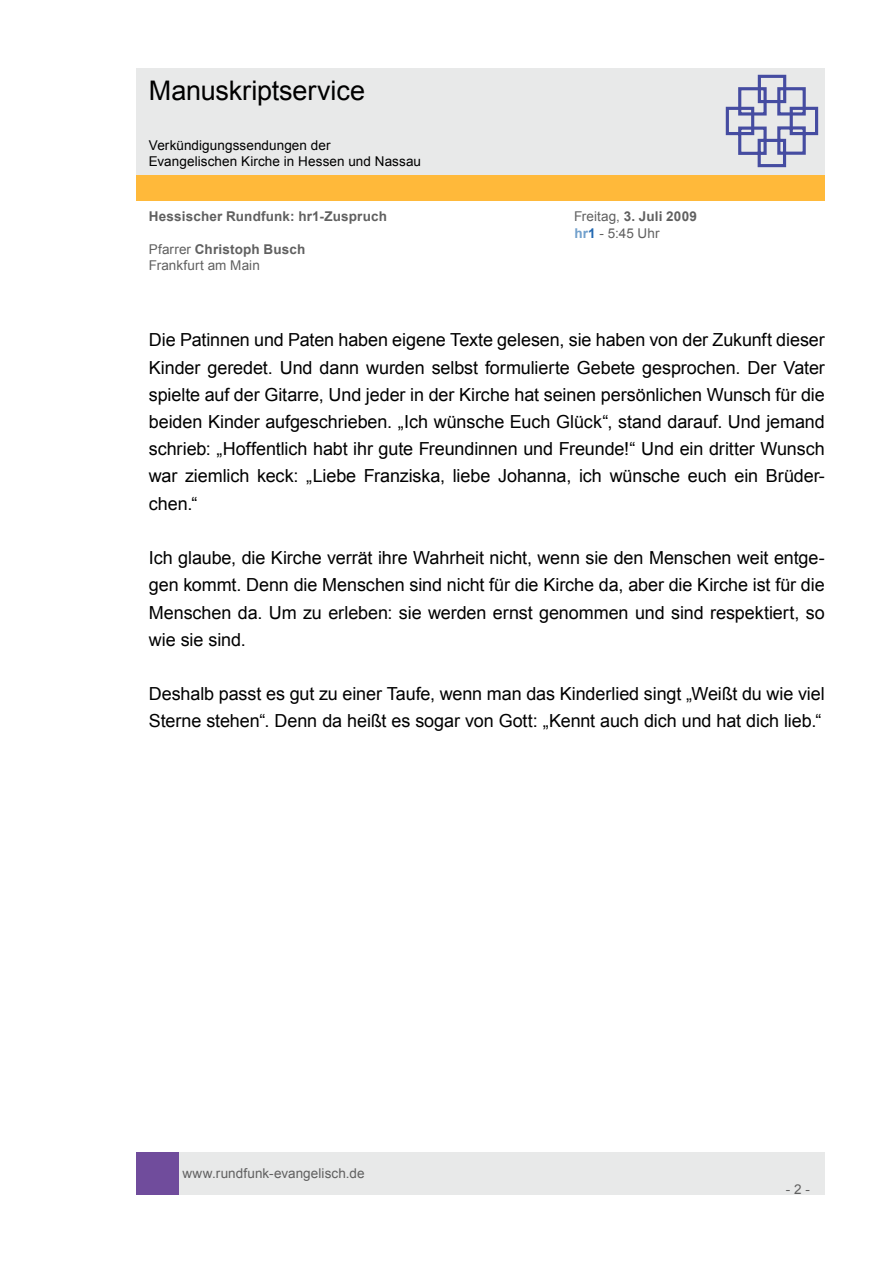
<style>
.page{position:relative;width:893px;height:1263px;background:#fff}
.page>*{position:absolute;margin:0;border:0;box-sizing:border-box;transform-origin:0 0}
.t1{font:27px "Arial";letter-spacing:-.005em;color:#000}
.t2{font:18px/27.2px "Arial";letter-spacing:-.005em;color:#000;text-align:justify}
.t3{font:13.5px/16.2px "Arial";letter-spacing:.005em;color:#606060}
.t4{font:13.5px/16.2px "Arial";letter-spacing:.005em;color:#000}
.t5{font:700 13.5px "Arial";letter-spacing:.015em;color:#606060}
.s1{font-weight:700}
.s2{font-weight:700;color:#71a0cc}
.s3{font-weight:700;color:#2369b2}
</style>
<div class="page">
<div style="left:179px;top:1152px;width:646px;height:43px;background:#e8e9e9"></div>
<div style="left:136px;top:1152px;width:43px;height:43px;background:#704c9c"></div>
<div style="left:136px;top:175px;width:689px;height:26px;background:#ffb93a"></div>
<div style="left:136px;top:68px;width:689px;height:106px;background:#e8e9e9"></div>
<svg style="left:725px;top:74px;width:94px;height:94px"></svg>
<h1 class="t1" style="left:149px;top:73px;width:218px">Manuskriptservice</h1>
<p class="t4" style="left:149px;top:137px;width:274px">Verkündigungssendungen der<br>Evangelischen Kirche in Hessen und Nassau</p>
<p class="t5" style="left:149px;top:208px;width:240px">Hessischer Rundfunk: hr1-Zuspruch</p>
<p class="t3" style="left:574px;top:209px;width:124px">Freitag, <span class="s1">3. Juli 2009 </span><span class="s2">hr</span><span class="s3">1</span> - 5:45 Uhr</p>
<p class="t3" style="left:149px;top:241px;width:158px">Pfarrer <span class="s1">Christoph Busch<br></span>Frankfurt am Main</p>
<p class="t2" style="left:149px;top:327px;width:678px">Die Patinnen und Paten haben eigene Texte gelesen, sie haben von der Zukunft dieser Kinder geredet. Und dann wurden selbst formulierte Gebete gesprochen. Der Vater spielte auf der Gitarre, Und jeder in der Kirche hat seinen persönlichen Wunsch für die beiden Kinder aufgeschrieben. „Ich wünsche Euch Glück“, stand darauf. Und jemand schrieb: „Hoffentlich habt ihr gute Freundinnen und Freunde!“ Und ein dritter Wunsch war ziemlich keck: „Liebe Franziska, liebe Johanna, ich wünsche euch ein Brüder&shy;chen.“</p>
<p class="t2" style="left:149px;top:544px;width:678px">Ich glaube, die Kirche verrät ihre Wahrheit nicht, wenn sie den Menschen weit entge&shy;gen kommt. Denn die Menschen sind nicht für die Kirche da, aber die Kirche ist für die Menschen da. Um zu erleben: sie werden ernst genommen und sind respektiert, so wie sie sind.</p>
<p class="t2" style="left:149px;top:680px;width:677px">Deshalb passt es gut zu einer Taufe, wenn man das Kinderlied singt „Weißt du wie viel<br>Sterne stehen“. Denn da heißt es sogar von Gott: „Kennt auch dich und hat dich lieb.“</p>
<p class="t3" style="left:182px;top:1165px;width:184px">www.rundfunk-evangelisch.de</p>
<p class="t3" style="left:786px;top:1181px;width:26px">- 2 -</p>
</div>
